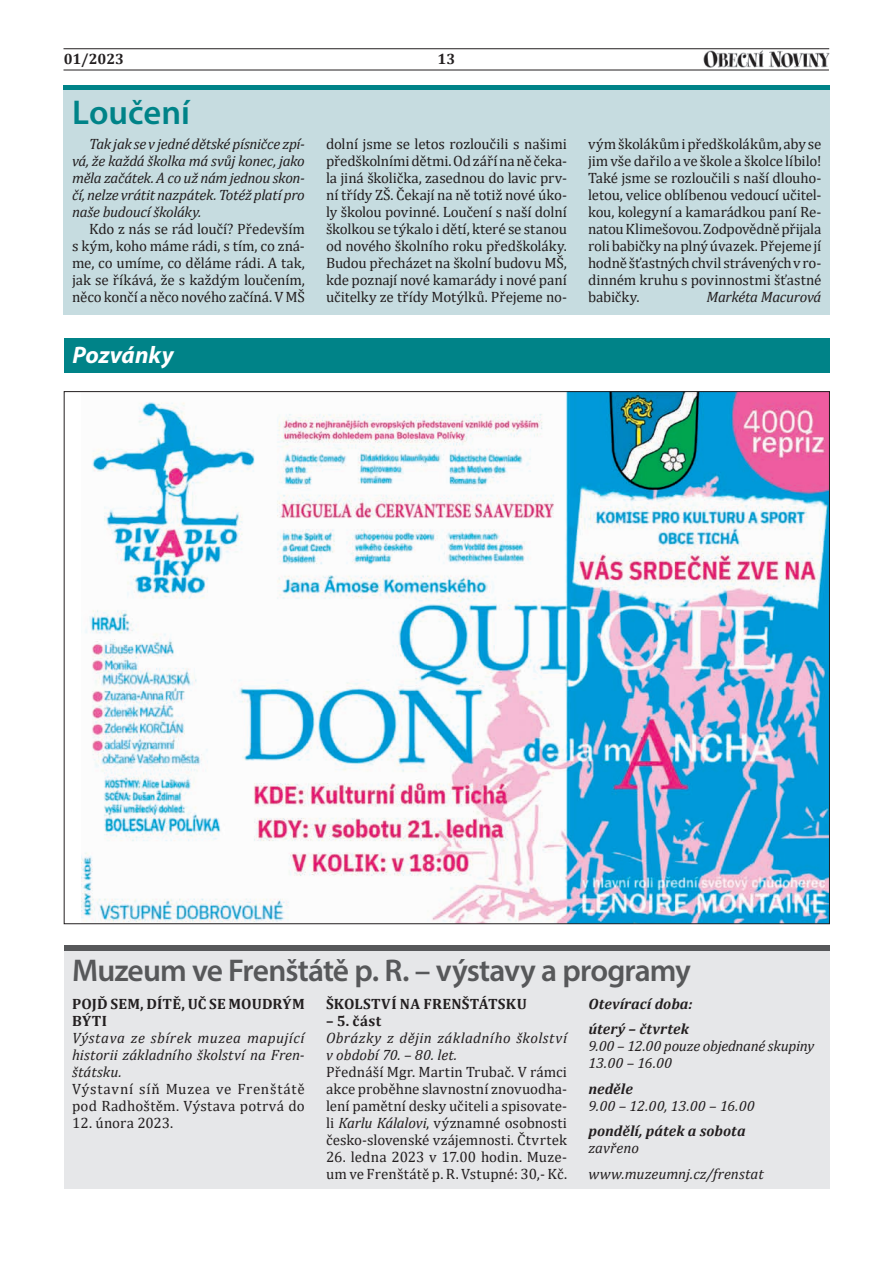
<style>
.page{position:relative;width:893px;height:1263px;background:#fff}
.page>*{position:absolute;margin:0;border:0;box-sizing:border-box;transform-origin:0 0}
.t1{font:600 34.5px "Myriad Pro";color:#008388}
.t2{font:600 31.5px "Myriad Pro";letter-spacing:-.03em;color:#57585a}
.t3{font:italic 700 24px "Myriad Pro";color:#fff}
.t4{font:15px/17px "Cambria";color:#231f20;text-align:justify}
.t5{font:italic 15px/17px "Cambria";color:#231f20;text-align:justify}
.t6{font:700 15px/17px "Cambria";letter-spacing:.015em;color:#231f20}
.t7{font:15px/17px "Cambria";letter-spacing:.035em;color:#231f20}
.t8{font:italic 700 15px/25.5px "Cambria";letter-spacing:.005em;color:#231f20}
.t9{font:italic 15px/17px "Cambria";letter-spacing:.025em;color:#231f20}
.t10{font:italic 15px/17px "Cambria";letter-spacing:-.02em;color:#231f20}
.t11{font:italic 15px "Cambria";letter-spacing:-.025em;color:#231f20}
.s1{font-style:italic}
</style>
<div class="page">
<hr style="left:64px;top:48px;width:765px;height:1px;background:#231f20">
<hr style="left:64px;top:70px;width:765px;height:1px;background:#231f20">
<img style="left:703px;top:50px;width:126px;height:18px">
<div style="left:64px;top:85px;width:766px;height:229px;background:#c6dce0"></div>
<div style="left:64px;top:945px;width:765px;height:244px;background:#e6e7e9"></div>
<div style="left:64px;top:945px;width:765px;height:5px;background:#57585a"></div>
<img style="left:81px;top:393px;width:747px;height:529px">
<div style="left:64px;top:338px;width:766px;height:34px;background:#008388"></div>
<div style="left:64px;top:85px;width:766px;height:5px;background:#008388"></div>
<p class="t6" style="left:64px;top:50px;width:62px">01/2023</p>
<p class="t6" style="left:438px;top:50px;width:19px">13</p>
<h1 class="t1" style="left:72px;top:90px;width:119px">Loučení</h1>
<p class="t5" style="left:72px;top:135px;width:234px;text-indent:17px">Tak jak se v jedné dětské písničce zpí&shy;vá, že každá školka má svůj konec, jako měla začátek. A co už nám jednou skon&shy;čí, nelze vrátit nazpátek. Totéž platí pro naše budoucí školáky.</p>
<p class="t4" style="left:72px;top:220px;width:234px;text-indent:17px">Kdo z nás se rád loučí? Především s kým, koho máme rádi, s tím, co zná&shy;me, co umíme, co děláme rádi. A tak, jak se říkává, že s každým loučením, něco končí aněco nového začíná. VMŠ</p>
<p class="t4" style="left:326px;top:135px;width:242px">dolní jsme se letos rozloučili s našimi předškolními dětmi. Od září na ně čeka&shy;la jiná školička, zasednou do lavic prv&shy;ní třídy ZŠ. Čekají na ně totiž nové úko&shy;ly školou povinné. Loučení s naší dolní školkou se týkalo i dětí, které se stanou od nového školního roku předškoláky.<br>Budou přecházet na školní budovu MŠ, kde poznají nové kamarády i nové paní učitelky ze třídy Motýlků. Přejeme no-</p>
<p class="t4" style="left:588px;top:135px;width:235px">vým školákům ipředškolákům, aby se jim vše dařilo a ve škole a školce líbilo!<br>Také jsme se rozloučili s naší dlouho&shy;letou, velice oblíbenou vedoucí učitel&shy;kou, kolegyní a kamarádkou paní Re&shy;natou Klimešovou. Zodpovědně přijala roli babičky na plný úvazek. Přejeme jí hodně šťastných chvil strávených vro&shy;dinném kruhu s povinnostmi šťastné babičky.</p>
<p class="t11" style="left:707px;top:286px;width:116px">Markéta Macurová</p>
<h3 class="t3" style="left:72px;top:339px;width:103px">Pozvánky</h3>
<h2 class="t2" style="left:72px;top:951px;width:620px">Muzeum ve Frenštátě p. R. – výstavy a programy</h2>
<p class="t6" style="left:72px;top:995px;width:234px">POJĎ SEM, DÍTĚ, UČ SE MOUDRÝM<br>BÝTI</p>
<p class="t5" style="left:72px;top:1029px;width:234px">Výstava ze sbírek muzea mapující historii základního školství na Fren&shy;štátsku.</p>
<p class="t7" style="left:72px;top:1080px;width:234px">Výstavní síň Muzea ve Frenštátě pod Radhoštěm. Výstava potrvá do</p>
<p class="t4" style="left:72px;top:1114px;width:103px">12. února 2023.</p>
<p class="t6" style="left:326px;top:995px;width:202px">ŠKOLSTVÍ NA FRENŠTÁTSKU</p>
<p class="t6" style="left:326px;top:1012px;width:57px">– 5. část</p>
<p class="t9" style="left:326px;top:1029px;width:243px">Obrázky z dějin základního školství v období 70. – 80. let.</p>
<p class="t4" style="left:326px;top:1063px;width:243px">Přednáší Mgr. Martin Trubač. V rámci akce proběhne slavnostní znovuodha&shy;lení pamětní desky učiteli a spisovate&shy;li <span class="s1">Karlu Kálalovi</span>, významné osobnosti česko-slovenské vzájemnosti. Čtvrtek</p>
<p class="t4" style="left:326px;top:1148px;width:243px">26. ledna 2023 v 17.00 hodin. Muze&shy;um ve Frenštátě p. R. Vstupné: 30,- Kč.</p>
<p class="t8" style="left:588px;top:991px;width:106px">Otevírací doba: úterý – čtvrtek</p>
<p class="t10" style="left:588px;top:1037px;width:227px">9.00 – 12.00 pouze objednané skupiny<br>13.00 – 16.00</p>
<p class="t8" style="left:588px;top:1075px;width:46px">neděle</p>
<p class="t5" style="left:588px;top:1096px;width:168px">9.00 – 12.00, 13.00 – 16.00</p>
<p class="t8" style="left:588px;top:1118px;width:159px">pondělí, pátek a sobota</p>
<p class="t5" style="left:588px;top:1135px;width:177px;line-height:25.5px">zavřeno www.muzeumnj.cz/frenstat</p>
</div>
